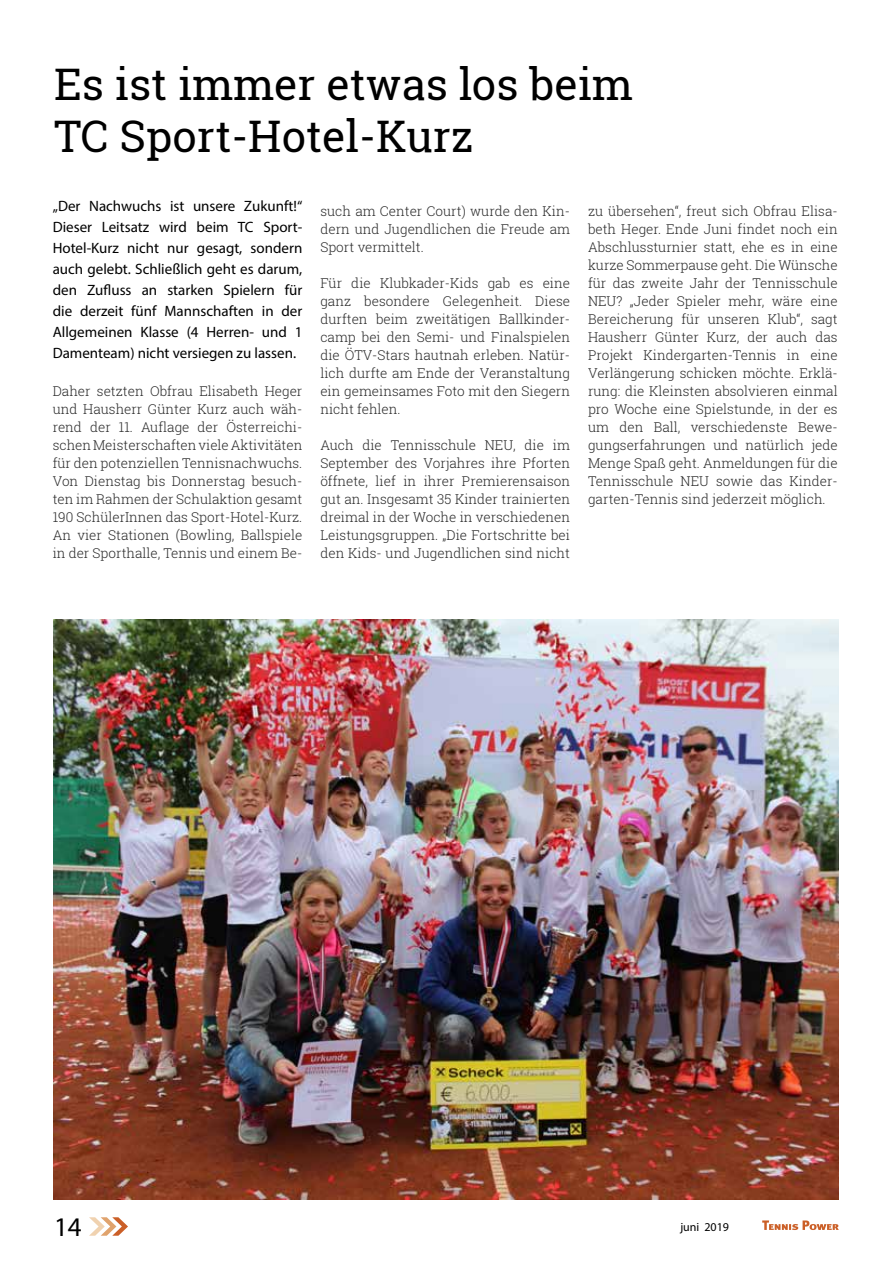
<style>
.page{position:relative;width:893px;height:1263px;background:#fff}
.page>*{position:absolute;margin:0;border:0;box-sizing:border-box;transform-origin:0 0}
.t1{font:43.5px/52.2px "Roboto Slab";color:#000}
.t2{font:27px "Myriad Pro";color:#000}
.t3{font:15px/21px "Myriad Pro";color:#000;text-align:justify}
.t4{font:300 13.5px/18px "Roboto Slab";color:#292929;text-align:justify}
.t5{font:12px "Myriad Pro";color:#000}
</style>
<div class="page">
<svg style="left:762px;top:1220px;width:77px;height:10px"></svg>
<svg style="left:89px;top:1217px;width:39px;height:19px"></svg>
<img style="left:54px;top:619px;width:785px;height:580px">
<h1 class="t1" style="left:54px;top:57px;width:581px">Es ist immer etwas los beim<br>TC Sport-Hotel-Kurz</h1>
<p class="t3" style="left:53px;top:195px;width:251px">„Der Nachwuchs ist unsere Zukunft!“ Dieser Leitsatz wird beim TC Sport-Hotel-Kurz nicht nur gesagt, sondern auch gelebt. Schließlich geht es darum, den Zufluss an starken Spielern für die derzeit fünf Mannschaften in der Allgemeinen Klasse (4 Herren- und 1<br>Damenteam) nicht versiegen zu lassen.</p>
<p class="t4" style="left:53px;top:382px;width:251px">Daher setzten Obfrau Elisabeth Heger und Hausherr Günter Kurz auch wäh&shy;rend der 11. Auflage der Österreichi&shy;schen Meisterschaften viele Aktivitäten für den potenziellen Tennisnachwuchs.<br>Von Dienstag bis Donnerstag besuch&shy;ten im Rahmen der Schulaktion gesamt 190 SchülerInnen das Sport-Hotel-Kurz.<br>An vier Stationen (Bowling, Ballspiele in der Sporthalle, Tennis und einem Be-</p>
<p class="t4" style="left:320px;top:202px;width:251px">such am Center Court) wurde den Kin&shy;dern und Jugendlichen die Freude am Sport vermittelt.</p>
<p class="t4" style="left:320px;top:274px;width:251px">Für die Klubkader-Kids gab es eine ganz besondere Gelegenheit. Diese durften beim zweitätigen Ballkinder&shy;camp bei den Semi- und Finalspielen die ÖTV-Stars hautnah erleben. Natür&shy;lich durfte am Ende der Veranstaltung ein gemeinsames Foto mit den Siegern nicht fehlen.</p>
<p class="t4" style="left:320px;top:436px;width:251px">Auch die Tennisschule NEU, die im September des Vorjahres ihre Pforten öffnete, lief in ihrer Premierensaison gut an. Insgesamt 35 Kinder trainierten dreimal in der Woche in verschiedenen Leistungsgruppen. „Die Fortschritte bei den Kids- und Jugendlichen sind nicht</p>
<p class="t4" style="left:588px;top:202px;width:251px">zu übersehen“, freut sich Obfrau Elisa&shy;beth Heger. Ende Juni findet noch ein Abschlussturnier statt, ehe es in eine kurze Sommerpause geht. Die Wünsche für das zweite Jahr der Tennisschule NEU? „Jeder Spieler mehr, wäre eine Bereicherung für unseren Klub“, sagt Hausherr Günter Kurz, der auch das Projekt Kindergarten-Tennis in eine Verlängerung schicken möchte. Erklä&shy;rung: die Kleinsten absolvieren einmal pro Woche eine Spielstunde, in der es um den Ball, verschiedenste Bewe&shy;gungserfahrungen und natürlich jede Menge Spaß geht. Anmeldungen für die Tennisschule NEU sowie das Kinder&shy;garten-Tennis sind jederzeit möglich.</p>
<h2 class="t2" style="left:54px;top:1210px;width:29px">14</h2>
<p class="t5" style="left:680px;top:1219px;width:50px">juni 2019</p>
</div>
